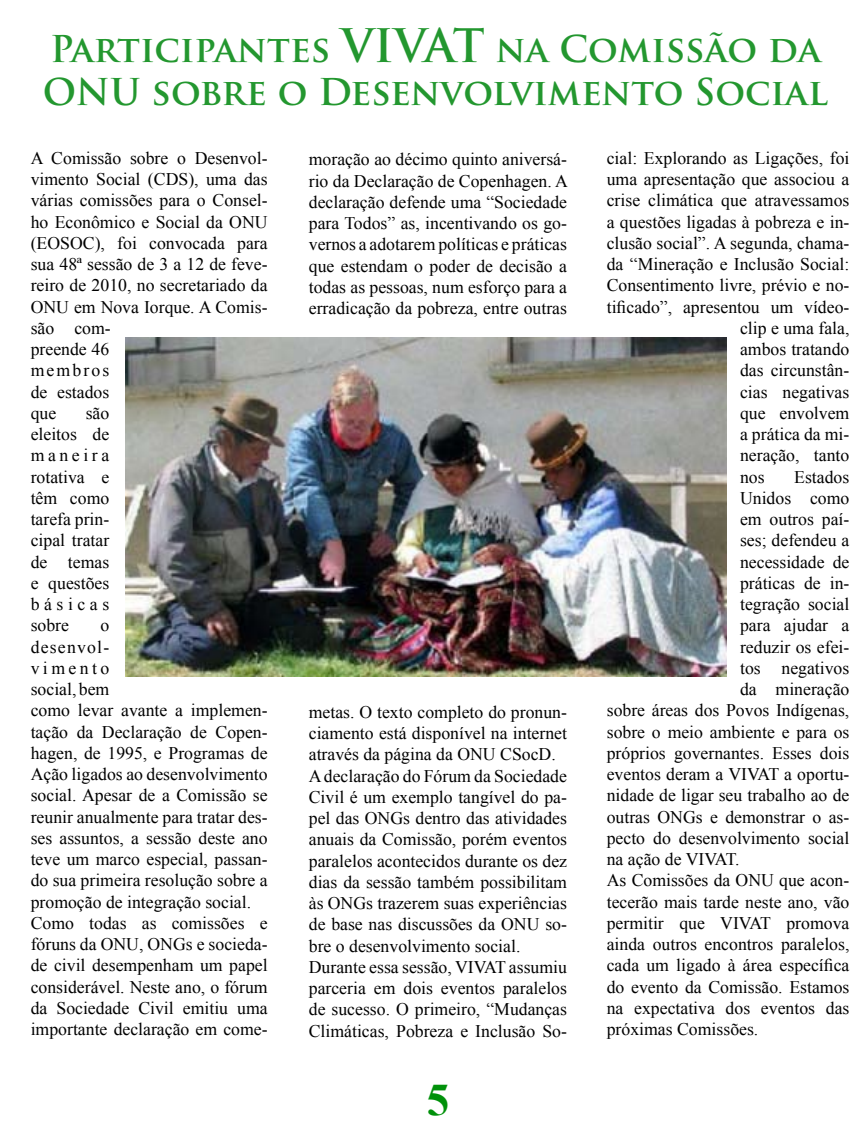
<style>
.page{position:relative;width:866px;height:1125px;background:#fff}
.page>*{position:absolute;margin:0;border:0;box-sizing:border-box;transform-origin:0 0}
.t1{font:700 45px "Times New Roman";color:#00910a}
.t2{font:700 36px/43.2px "Trajan Pro";color:#23972f}
.t3{font:17.7px/21.3px "Times New Roman";color:#000}
.s1{font-size:45px}
</style>
<div class="page">
<img style="left:126px;top:338px;width:600px;height:338px">
<h2 class="t2" style="left:43px;top:28px;width:786px">Participantes <span class="s1">VIVAT</span> na Comissão da<br>ONU sobre o Desenvolvimento Social</h2>
<p class="t3" style="left:31px;top:147px;width:238px">A Comissão sobre o Desenvol&shy;vimento Social (CDS), uma das várias comissões para o Consel&shy;ho Econômico e Social da ONU (EOSOC), foi convocada para sua 48ª sessão de 3 a 12 de feve&shy;reiro de 2010, no secretariado da<br>ONU em Nova Iorque. A Comis&shy;são com-<br>preende 46<br>membros<br>de estados<br>que</p>
<p class="t3" style="left:31px;top:402px;width:80px;text-align:justify;text-indent:55px">são eleitos de maneira rotativa e têm como tarefa prin&shy;cipal tratar de temas e questões básicas sobre</p>
<p class="t3" style="left:31px;top:614px;width:238px;text-indent:70px">o<br>desenvol-<br>vimento<br>social, bem<br>como levar avante a implemen&shy;tação da Declaração de Copen&shy;hagen, de 1995, e Programas de<br>Ação ligados ao desenvolvimento social. Apesar de a Comissão se reunir anualmente para tratar des&shy;ses assuntos, a sessão deste ano teve um marco especial, passan&shy;do sua primeira resolução sobre a promoção de integração social.<br>Como todas as comissões e fóruns da ONU, ONGs e socieda&shy;de civil desempenham um papel considerável. Neste ano, o fórum da Sociedade Civil emitiu uma importante declaração em come-</p>
<p class="t3" style="left:308px;top:148px;width:260px;text-align:justify">moração ao décimo quinto aniversá&shy;rio da Declaração de Copenhagen. A declaração defende uma “Sociedade para Todos” as, incentivando os go&shy;vernos a adotarem políticas e práticas que estendam o poder de decisão a todas as pessoas, num esforço para a erradicação da pobreza, entre outras</p>
<p class="t3" style="left:308px;top:701px;width:259px">metas. O texto completo do pronun&shy;ciamento está disponível na internet através da página da ONU CSocD.<br>A declaração do Fórum da Sociedade Civil é um exemplo tangível do pa&shy;pel das ONGs dentro das atividades anuais da Comissão, porém eventos paralelos acontecidos durante os dez dias da sessão também possibilitam às ONGs trazerem suas experiências de base nas discussões da ONU so&shy;bre o desenvolvimento social.<br>Durante essa sessão, VIVAT assumiu parceria em dois eventos paralelos de sucesso. O primeiro, “Mudanças Climáticas, Pobreza e Inclusão So-</p>
<h1 class="t1" style="left:427px;top:1069px;width:24px">5</h1>
<p class="t3" style="left:606px;top:147px;width:244px">cial: Explorando as Ligações, foi</p>
<p class="t3" style="left:606px;top:168px;width:244px">uma apresentação que associou a</p>
<p class="t3" style="left:606px;top:190px;width:244px">crise climática que atravessamos</p>
<p class="t3" style="left:606px;top:211px;width:244px">a questões ligadas à pobreza e in-</p>
<p class="t3" style="left:606px;top:232px;width:244px">clusão social”. A segunda, chama-</p>
<p class="t3" style="left:606px;top:253px;width:244px">da “Mineração e Inclusão Social:</p>
<p class="t3" style="left:606px;top:275px;width:244px">Consentimento livre, prévio e no-</p>
<p class="t3" style="left:606px;top:296px;width:244px">tificado”, apresentou um vídeo-</p>
<p class="t3" style="left:739px;top:317px;width:111px">clip e uma fala,</p>
<p class="t3" style="left:739px;top:338px;width:111px">ambos tratando</p>
<p class="t3" style="left:739px;top:359px;width:111px">das circunstân-</p>
<p class="t3" style="left:739px;top:381px;width:111px">cias negativas</p>
<p class="t3" style="left:739px;top:402px;width:111px">que envolvem</p>
<p class="t3" style="left:739px;top:423px;width:111px">a prática da mi-</p>
<p class="t3" style="left:739px;top:444px;width:111px">neração, tanto</p>
<p class="t3" style="left:739px;top:466px;width:26px">nos</p>
<p class="t3" style="left:793px;top:466px;width:57px">Estados</p>
<p class="t3" style="left:739px;top:487px;width:111px">Unidos como</p>
<p class="t3" style="left:739px;top:508px;width:111px">em outros paí-</p>
<p class="t3" style="left:739px;top:529px;width:111px">ses; defendeu a</p>
<p class="t3" style="left:739px;top:551px;width:111px">necessidade de</p>
<p class="t3" style="left:739px;top:572px;width:111px">práticas de in-</p>
<p class="t3" style="left:739px;top:593px;width:111px">tegração social</p>
<p class="t3" style="left:739px;top:614px;width:111px">para ajudar a</p>
<p class="t3" style="left:739px;top:636px;width:111px">reduzir os efei-</p>
<p class="t3" style="left:739px;top:657px;width:111px">tos negativos</p>
<p class="t3" style="left:739px;top:678px;width:111px">da mineração</p>
<p class="t3" style="left:606px;top:699px;width:244px">sobre áreas dos Povos Indígenas,</p>
<p class="t3" style="left:606px;top:721px;width:244px">sobre o meio ambiente e para os</p>
<p class="t3" style="left:606px;top:742px;width:244px">próprios governantes. Esses dois</p>
<p class="t3" style="left:606px;top:763px;width:244px">eventos deram a VIVAT a oportu-</p>
<p class="t3" style="left:606px;top:784px;width:244px">nidade de ligar seu trabalho ao de</p>
<p class="t3" style="left:606px;top:806px;width:244px">outras ONGs e demonstrar o as-</p>
<p class="t3" style="left:606px;top:827px;width:244px">pecto do desenvolvimento social</p>
<p class="t3" style="left:606px;top:848px;width:134px">na ação de VIVAT.</p>
<p class="t3" style="left:606px;top:869px;width:244px">As Comissões da ONU que acon-</p>
<p class="t3" style="left:606px;top:890px;width:244px">tecerão mais tarde neste ano, vão</p>
<p class="t3" style="left:606px;top:912px;width:244px">permitir que VIVAT promova</p>
<p class="t3" style="left:606px;top:933px;width:244px">ainda outros encontros paralelos,</p>
<p class="t3" style="left:606px;top:954px;width:244px">cada um ligado à área específica</p>
<p class="t3" style="left:606px;top:975px;width:244px">do evento da Comissão. Estamos</p>
<p class="t3" style="left:606px;top:997px;width:244px">na expectativa dos eventos das</p>
<p class="t3" style="left:606px;top:1018px;width:153px">próximas Comissões.</p>
</div>
